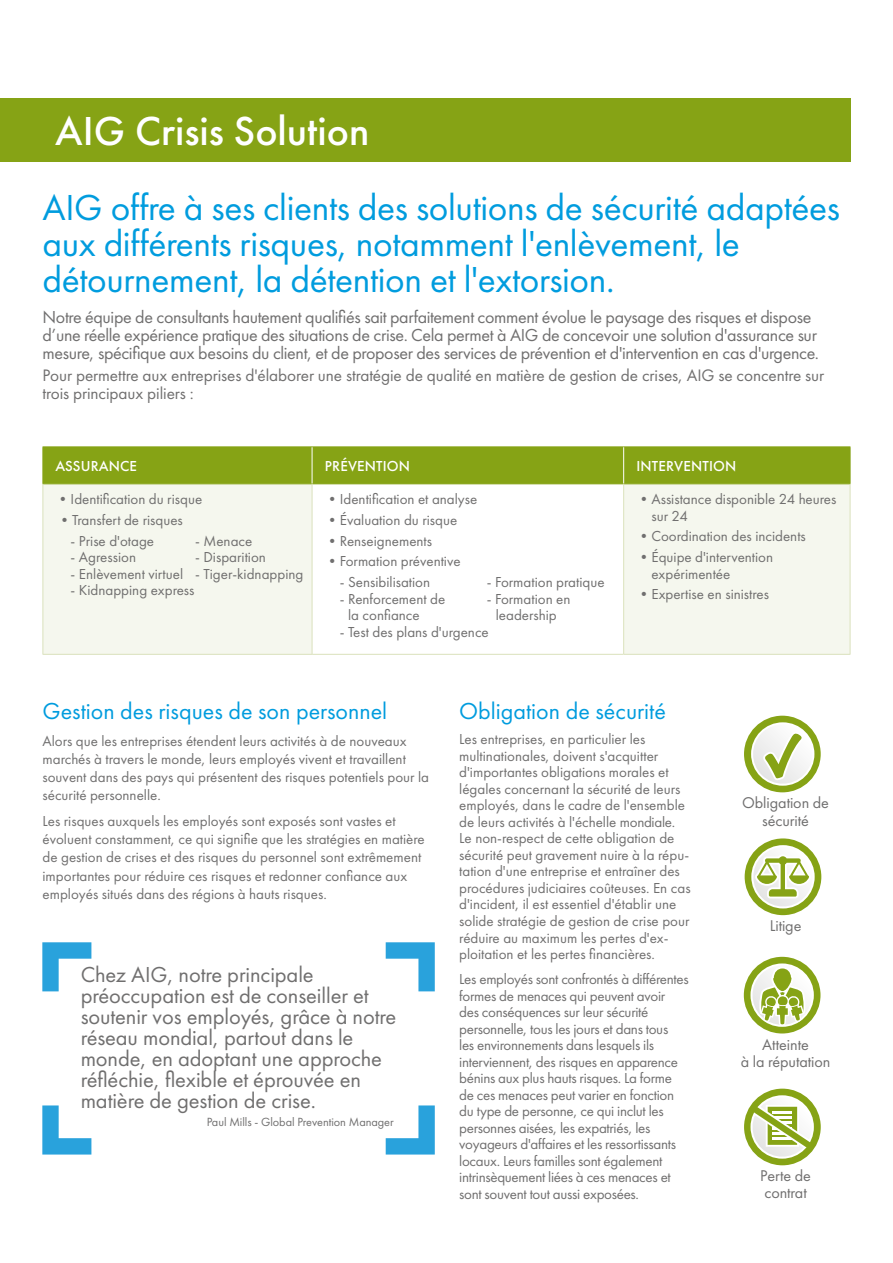
<style>
.page{position:relative;width:893px;height:1263px;background:#fff}
.page>*{position:absolute;margin:0;border:0;box-sizing:border-box;transform-origin:0 0}
.t1{font:500 42px "Futura PT";color:#fff}
.t2{font:37.5px/36px "Futura PT";letter-spacing:-.01em;color:#009cde}
.t3{font:24px "Futura PT";color:#009cde}
.t4{font:22.5px/21px "Futura PT";letter-spacing:-.005em;color:#706f6f}
.t5{font:18px/18px "Futura PT";letter-spacing:-.02em;color:#706f6f}
.t6{font:17.25px/18px "Futura PT";letter-spacing:-.005em;color:#706f6f}
.t7{font:16.2px/18px "Futura PT";letter-spacing:-.005em;color:#706f6f;text-align:center}
.t8{font:15px/16.5px "Futura PT";color:#706f6f}
.t9{font:15px/16.5px "Futura PT";letter-spacing:-.02em;color:#706f6f}
.t10{font:500 15px "Futura PT";letter-spacing:.01em;color:#fff}
.t11{font:12.3px "Futura PT";letter-spacing:-.005em;color:#706f6f}
</style>
<div class="page">
<div style="left:0;top:98px;width:850px;height:64px;background:#86a315"></div>
<div style="left:44px;top:447px;width:806px;height:36px;background:#86a315"></div>
<div style="left:44px;top:484px;width:806px;height:170px;background:#f5f7ee"></div>
<div style="left:312px;top:484px;width:312px;height:170px;background:#fff"></div>
<hr style="left:43px;top:446px;width:269px;height:1px;background:#86a315">
<hr style="left:43px;top:447px;width:1px;height:36px;background:#86a315">
<hr style="left:312px;top:446px;width:312px;height:1px;background:#86a315">
<hr style="left:624px;top:446px;width:226px;height:1px;background:#86a315">
<hr style="left:850px;top:447px;width:1px;height:36px;background:#86a315">
<hr style="left:43px;top:483px;width:269px;height:1px;background:#86a315">
<hr style="left:312px;top:483px;width:312px;height:1px;background:#86a315">
<hr style="left:624px;top:483px;width:226px;height:1px;background:#86a315">
<hr style="left:312px;top:447px;width:1px;height:36px;background:#fff">
<hr style="left:623px;top:447px;width:1px;height:36px;background:#fff">
<hr style="left:43px;top:484px;width:1px;height:170px;background:#dae1bc">
<hr style="left:312px;top:484px;width:1px;height:170px;background:#dae1bc">
<hr style="left:623px;top:484px;width:1px;height:170px;background:#dae1bc">
<hr style="left:850px;top:484px;width:1px;height:170px;background:#dae1bc">
<hr style="left:43px;top:654px;width:269px;height:1px;background:#dae1bc">
<hr style="left:312px;top:654px;width:312px;height:1px;background:#dae1bc">
<hr style="left:624px;top:654px;width:226px;height:1px;background:#dae1bc">
<svg style="left:42px;top:942px;width:49px;height:49px"></svg>
<svg style="left:386px;top:942px;width:49px;height:49px"></svg>
<svg style="left:386px;top:1105px;width:49px;height:49px"></svg>
<svg style="left:42px;top:1105px;width:49px;height:49px"></svg>
<svg style="left:744px;top:716px;width:77px;height:76px"></svg>
<svg style="left:745px;top:838px;width:76px;height:77px"></svg>
<div style="left:744px;top:957px;width:76px;height:76px;background:#86a315;border-radius:50%"></div>
<svg style="left:750px;top:957px;width:65px;height:77px"></svg>
<div style="left:744px;top:1089px;width:77px;height:76px;background:#86a315;border-radius:50%"></div>
<svg style="left:750px;top:1097px;width:65px;height:62px"></svg>
<p class="t1" style="left:55px;top:106px;width:316px">AIG Crisis Solution</p>
<p class="t2" style="left:43px;top:189px;width:799px">AIG offre à ses clients des solutions de sécurité adaptées aux différents risques, notamment l'enlèvement, le détournement, la détention et l'extorsion.</p>
<p class="t5" style="left:43px;top:308px;width:778px">Notre équipe de consultants hautement qualifiés sait parfaitement comment évolue le paysage des risques et dispose d’une réelle expérience pratique des situations de crise. Cela permet à AIG de concevoir une solution d'assurance sur mesure, spécifique aux besoins du client, et de proposer des services de prévention et d'intervention en cas d'urgence.</p>
<p class="t6" style="left:43px;top:366px;width:783px">Pour permettre aux entreprises d'élaborer une stratégie de qualité en matière de gestion de crises, AIG se concentre sur trois principaux piliers :</p>
<p class="t10" style="left:56px;top:457px;width:83px">ASSURANCE</p>
<p class="t10" style="left:325px;top:457px;width:87px">PRÉVENTION</p>
<p class="t10" style="left:636px;top:457px;width:101px">INTERVENTION</p>
<p class="t8" style="left:56px;top:491px;width:148px">•Identification du risque</p>
<p class="t8" style="left:57px;top:512px;width:127px">•Transfert de risques</p>
<p class="t8" style="left:71px;top:532px;width:85px">- Prise d'otage</p>
<p class="t8" style="left:195px;top:532px;width:59px">- Menace</p>
<p class="t8" style="left:71px;top:549px;width:67px">- Agression</p>
<p class="t8" style="left:195px;top:549px;width:72px">- Disparition</p>
<p class="t8" style="left:71px;top:565px;width:234px">- Enlèvement virtuel - Tiger-kidnapping</p>
<p class="t8" style="left:71px;top:582px;width:125px">- Kidnapping express</p>
<p class="t8" style="left:325px;top:491px;width:154px">•Identification et analyse</p>
<p class="t8" style="left:325px;top:512px;width:134px">•Évaluation du risque</p>
<p class="t8" style="left:325px;top:532px;width:109px">•Renseignements</p>
<p class="t8" style="left:325px;top:553px;width:137px">•Formation préventive</p>
<p class="t8" style="left:340px;top:574px;width:92px">- Sensibilisation</p>
<p class="t8" style="left:487px;top:574px;width:119px">- Formation pratique</p>
<p class="t8" style="left:340px;top:590px;width:107px">- Renforcement de</p>
<p class="t8" style="left:487px;top:590px;width:85px">- Formation en</p>
<p class="t8" style="left:348px;top:607px;width:73px">la confiance</p>
<p class="t8" style="left:496px;top:607px;width:62px">leadership</p>
<p class="t8" style="left:340px;top:623px;width:150px">- Test des plans d'urgence</p>
<p class="t8" style="left:651px;top:491px;width:186px;text-indent:-15px">•Assistance disponible 24 heures sur 24</p>
<p class="t8" style="left:636px;top:528px;width:171px">•Coordination des incidents</p>
<p class="t8" style="left:651px;top:549px;width:123px;text-indent:-15px">•Équipe d'intervention expérimentée</p>
<p class="t8" style="left:636px;top:586px;width:134px">•Expertise en sinistres</p>
<p class="t3" style="left:43px;top:697px;width:346px">Gestion des risques de son personnel</p>
<p class="t8" style="left:43px;top:732px;width:388px;line-height:18px">Alors que les entreprises étendent leurs activités à de nouveaux marchés à travers le monde, leurs employés vivent et travaillent souvent dans des pays qui présentent des risques potentiels pour la sécurité personnelle.</p>
<p class="t8" style="left:43px;top:812px;width:384px;line-height:18px">Les risques auxquels les employés sont exposés sont vastes et évoluent constamment, ce qui signifie que les stratégies en matière de gestion de crises et des risques du personnel sont extrêmement importantes pour réduire ces risques et redonner confiance aux employés situés dans des régions à hauts risques.</p>
<p class="t4" style="left:81px;top:964px;width:317px">Chez AIG, notre principale préoccupation est de conseiller et soutenir vos employés, grâce à notre réseau mondial, partout dans le monde, en adoptant une approche réfléchie, flexible et éprouvée en matière de gestion de crise.</p>
<p class="t11" style="left:207px;top:1114px;width:189px">Paul Mills - Global Prevention Manager</p>
<p class="t3" style="left:459px;top:697px;width:208px">Obligation de sécurité</p>
<p class="t8" style="left:459px;top:731px;width:233px">Les entreprises, en particulier les multinationales, doivent s'acquitter d'importantes obligations morales et légales concernant la sécurité de leurs employés, dans le cadre de l'ensemble de leurs activités à l'échelle mondiale.<br>Le non-respect de cette obligation de sécurité peut gravement nuire à la répu&shy;tation d'une entreprise et entraîner des procédures judiciaires coûteuses. En cas d'incident, il est essentiel d'établir une solide stratégie de gestion de crise pour réduire au maximum les pertes d'ex&shy;ploitation et les pertes financières.</p>
<p class="t9" style="left:459px;top:971px;width:231px">Les employés sont confrontés à différentes formes de menaces qui peuvent avoir des conséquences sur leur sécurité personnelle, tous les jours et dans tous<br>les environnements dans lesquels ils interviennent, des risques en apparence bénins aux plus hauts risques. La forme de ces menaces peut varier en fonction du type de personne, ce qui inclut les personnes aisées, les expatriés, les voyageurs d'affaires et les ressortissants locaux. Leurs familles sont également intrinsèquement liées à ces menaces et sont souvent tout aussi exposées.</p>
<p class="t7" style="left:742px;top:794px;width:88px">Obligation de sécurité</p>
<p class="t7" style="left:770px;top:917px;width:33px">Litige</p>
<p class="t7" style="left:762px;top:1035px;width:48px">Atteinte</p>
<p class="t7" style="left:741px;top:1052px;width:91px">à la réputation</p>
<p class="t7" style="left:760px;top:1167px;width:52px;line-height:17.1px;text-align:left">Perte de contrat</p>
</div>
